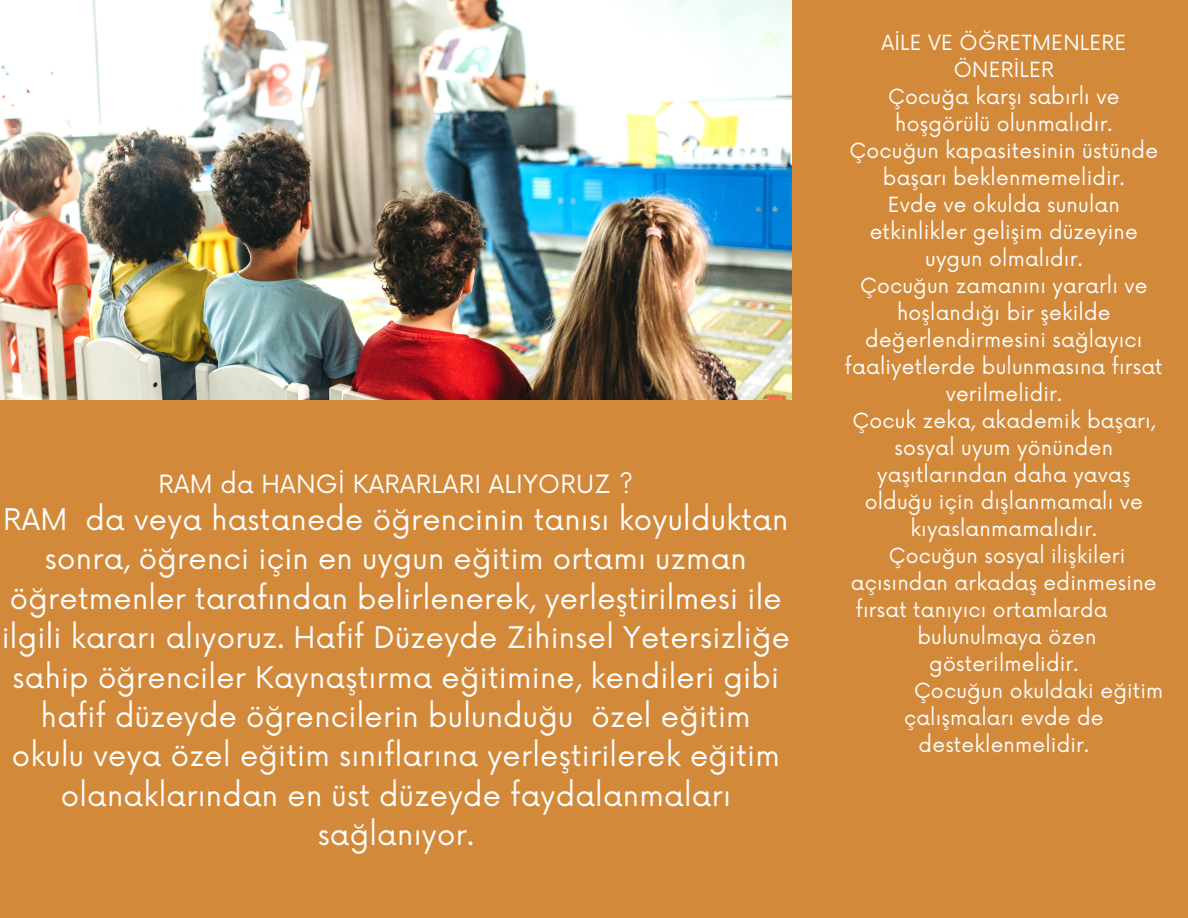
<style>
.page{position:relative;width:1188px;height:918px;background:#d3893a}
.page>*{position:absolute;margin:0;border:0;box-sizing:border-box;transform-origin:0 0}
.t1{font:29.1px/39.3px "Now";letter-spacing:.01em;color:#fff;text-align:center}
.t2{font:24.6px "Now";letter-spacing:.01em;color:#fff}
.t3{font:20.4px "Now";letter-spacing:.01em;color:#fff}
</style>
<div class="page">
<img style="left:0;top:0;width:792px;height:400px">
<p class="t2" style="left:159px;top:470px;width:476px">RAM da HANGİ KARARLARI ALIYORUZ ?</p>
<p class="t1" style="left:2px;top:501px;width:790px">RAM da veya hastanede öğrenci ni n tanısı koyulduktan sonra, öğrenci içi n en uygun eğiti m ortamı uzman öğretmenler tarafından beli rlenerek, yerleşti ri lmesi i le<br>i lgi li kararı alıyoruz. Hafif Düzeyde Zi hi nsel Yetersizliğe sahi p öğrenci ler Kaynaştırma eğiti mi ne, kendi leri gi bi hafif düzeyde öğrenci leri n bulunduğu özel eğiti m okulu veya özel eğiti m sınıflarına yerleşti ri lerek eğiti m olanaklarından en üst düzeyde faydalanmaları sağlanıyor.</p>
<p class="t3" style="left:881px;top:31px;width:246px">AİLE VE ÖĞRETMENLERE</p>
<p class="t3" style="left:954px;top:58px;width:102px">ÖNERİLER</p>
<p class="t3" style="left:888px;top:85px;width:233px">Çocuğa karşı sabırlı ve</p>
<p class="t3" style="left:895px;top:112px;width:219px">hoşgörülü olunmalıdır.</p>
<p class="t3" style="left:850px;top:139px;width:310px">Çocuğun kapasitesi ni n üstünde</p>
<p class="t3" style="left:883px;top:166px;width:243px">başarı beklenmemelidi r.</p>
<p class="t3" style="left:888px;top:193px;width:233px">Evde ve okulda sunulan</p>
<p class="t3" style="left:870px;top:220px;width:270px">etki nli kler gelişi m düzeyi ne</p>
<p class="t3" style="left:925px;top:247px;width:159px">uygun olmalıdır.</p>
<p class="t3" style="left:860px;top:274px;width:289px">Çocuğun zamanını yararlı ve</p>
<p class="t3" style="left:897px;top:301px;width:215px">hoşlandığı bir şekilde</p>
<p class="t3" style="left:865px;top:328px;width:279px">değerlendi rmesi ni sağlayıcı</p>
<p class="t3" style="left:845px;top:355px;width:319px">faaliyetlerde bulunmasına fırsat</p>
<p class="t3" style="left:946px;top:382px;width:118px">veri lmelidi r.</p>
<p class="t3" style="left:852px;top:409px;width:304px">Çocuk zeka, akademi k başarı,</p>
<p class="t3" style="left:895px;top:436px;width:220px">sosyal uyum yönünden</p>
<p class="t3" style="left:877px;top:463px;width:255px">yaşıtlarından daha yavaş</p>
<p class="t3" style="left:865px;top:490px;width:280px">olduğu için dışlanmamalı ve</p>
<p class="t3" style="left:911px;top:517px;width:188px">kıyaslanmamalıdır.</p>
<p class="t3" style="left:889px;top:544px;width:235px">Çocuğun sosyal i lişki leri</p>
<p class="t3" style="left:851px;top:571px;width:307px">açısından arkadaş edi nmesi ne</p>
<p class="t3" style="left:856px;top:598px;width:253px">fırsat tanıyıcı ortamlarda</p>
<p class="t3" style="left:917px;top:625px;width:181px">bulunulmaya özen</p>
<p class="t3" style="left:929px;top:652px;width:151px">gösteri lmelidi r.</p>
<p class="t3" style="left:914px;top:679px;width:251px">Çocuğun okuldaki eğiti m</p>
<p class="t3" style="left:904px;top:706px;width:201px">çalışmaları evde de</p>
<p class="t3" style="left:919px;top:733px;width:172px">desteklenmelidi r.</p>
</div>
